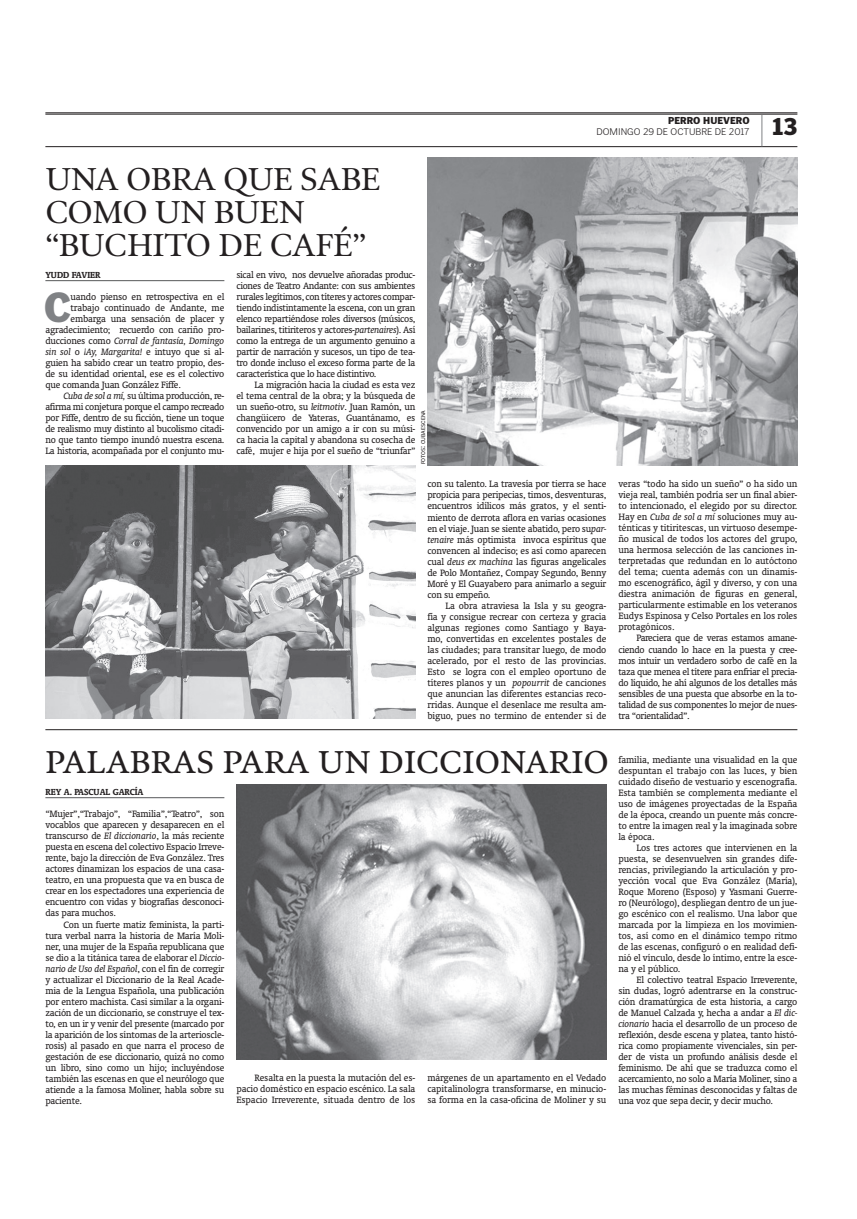
<style>
.page{position:relative;width:857px;height:1219px;background:#fff}
.page>*{position:absolute;margin:0;border:0;box-sizing:border-box;transform-origin:0 0}
.t1{font:900 41.7px "Poynter Gothic Text";color:#808285}
.t2{font:32px/33px "Poynter Text Roman One";letter-spacing:-.02em;color:#231f20}
.t3{font:32px "Poynter Text Roman Two";color:#231f20}
.t4{font:900 24px "Poynter Gothic Text";color:#231f20}
.t5{font:10.5px/11px "Oranda BT";letter-spacing:-.02em;color:#231f20;text-align:justify}
.t6{font:italic 10.5px "Oranda BT";letter-spacing:-.02em;color:#231f20}
.t7{font:700 10px "Oranda BT";color:#231f20}
.t8{font:300 10px "Poynter Gothic Text";color:#231f20}
.t9{font:900 10px "Poynter Gothic Text";color:#231f20}
.t10{font:5.6px "Poynter Gothic Text";letter-spacing:-.005em;color:#231f20}
.s1{font-style:normal}
.s2{font-style:italic}
.s3{font-size:8px}
</style>
<div class="page">
<hr style="left:45px;top:146px;width:752px;height:1px;background:#231f20">
<hr style="left:45px;top:113px;width:752px;height:1px;background:#231f20">
<hr style="left:45px;top:114px;width:752px;height:1px;background:#231f20">
<hr style="left:761px;top:115px;width:1px;height:31px;background:#808285">
<hr style="left:45px;top:797px;width:179px;height:1px;background:#57585a">
<hr style="left:45px;top:729px;width:752px;height:1px;background:#231f20">
<hr style="left:45px;top:280px;width:179px;height:1px;background:#57585a">
<img style="left:427px;top:157px;width:370px;height:308px">
<img style="left:45px;top:465px;width:370px;height:253px">
<img style="left:236px;top:784px;width:370px;height:275px">
<h2 class="t2" style="left:45px;top:162px;width:336px">UNA OBRA QUE SABE<br>COMO UN BUEN “BUCHITO DE CAFÉ”</h2>
<p class="t7" style="left:45px;top:269px;width:57px">YUDD FAVIER</p>
<h1 class="t1" style="left:44px;top:284px;width:29px">C</h1>
<p class="t5" style="left:71px;top:292px;width:155px">uando pienso en retrospectiva en el</p>
<p class="t5" style="left:71px;top:303px;width:155px">trabajo continuado de Andante, me</p>
<p class="t5" style="left:71px;top:314px;width:155px">embarga una sensación de placer y</p>
<p class="t5" style="left:45px;top:325px;width:180px">agradecimiento; recuerdo con cariño pro-</p>
<p class="t6" style="left:45px;top:335px;width:180px"><span class="s1">ducciones como</span> Corral de fantasía, Domingo</p>
<p class="t6" style="left:45px;top:346px;width:180px">sin sol <span class="s1">o</span> ¡Ay, Margarita! <span class="s1">e intuyo que si al-</span></p>
<p class="t5" style="left:45px;top:358px;width:180px">guien ha sabido crear un teatro propio, des-</p>
<p class="t5" style="left:45px;top:369px;width:180px">de su identidad oriental, ese es el colectivo</p>
<p class="t5" style="left:45px;top:380px;width:137px">que comanda Juan González Fiffe.</p>
<p class="t5" style="left:63px;top:391px;width:162px"><span class="s2">Cuba de sol a mí,</span> su última producción, re-</p>
<p class="t5" style="left:45px;top:402px;width:180px">afirma mi conjetura porque el campo recreado</p>
<p class="t5" style="left:45px;top:413px;width:180px">por Fiffe, dentro de su ficción, tiene un toque</p>
<p class="t5" style="left:45px;top:424px;width:180px">de realismo muy distinto al bucolismo citadi-</p>
<p class="t5" style="left:45px;top:435px;width:180px">no que tanto tiempo inundó nuestra escena.</p>
<p class="t5" style="left:45px;top:446px;width:180px">La historia, acompañada por el conjunto mu-</p>
<p class="t5" style="left:236px;top:270px;width:180px">sical en vivo, nos devuelve añoradas produc&shy;ciones de Teatro Andante: con sus ambientes rurales legítimos, con títeres y actores compar&shy;tiendo indistintamente la escena, con un gran elenco repartiéndose roles diversos (músicos, bailarines, titiriteros y actores-<span class="s2">partenaires</span>). Así como la entrega de un argumento genuino a partir de narración y sucesos, un tipo de tea&shy;tro donde incluso el exceso forma parte de la característica que lo hace distintivo.</p>
<p class="t5" style="left:236px;top:380px;width:180px;text-indent:18px">La migración hacia la ciudad es esta vez el tema central de la obra; y la búsqueda de un sueño-otro, su <span class="s2">leitmotiv</span>. Juan Ramón, un changüicero de Yateras, Guantánamo, es convencido por un amigo a ir con su músi&shy;ca hacia la capital y abandona su cosecha de café, mujer e hija por el sueño de “triunfar”</p>
<p class="t10" style="left:420px;top:464px;width:56px;rotate:-90deg">fotos<span class="s3">:</span> cubaescena</p>
<p class="t9" style="left:667px;top:115px;width:83px">PERRO HUEVERO</p>
<p class="t8" style="left:596px;top:127px;width:155px">DOMINGO 29 DE OCTUBRE DE 2017</p>
<h3 class="t4" style="left:771px;top:113px;width:27px">13</h3>
<p class="t5" style="left:427px;top:479px;width:180px">con su talento. La travesía por tierra se hace propicia para peripecias, timos, desventuras, encuentros idílicos más gratos, y el senti&shy;miento de derrota aflora en varias ocasiones en el viaje. Juan se siente abatido, pero su<span class="s2">par&shy;tenaire</span> más optimista invoca espíritus que convencen al indeciso; es así como aparecen cual <span class="s2">deus ex machina</span> las figuras angelicales de Polo Montañez, Compay Segundo, Benny Moré y El Guayabero para animarlo a seguir con su empeño.</p>
<p class="t5" style="left:427px;top:600px;width:180px;text-indent:18px">La obra atraviesa la Isla y su geogra&shy;fía y consigue recrear con certeza y gracia algunas regiones como Santiago y Baya&shy;mo, convertidas en excelentes postales de las ciudades; para transitar luego, de modo acelerado, por el resto de las provincias.<br>Esto se logra con el empleo oportuno de títeres planos y un <span class="s2">popourrit</span> de canciones que anuncian las diferentes estancias reco&shy;rridas. Aunque el desenlace me resulta am&shy;biguo, pues no termino de entender si de</p>
<p class="t5" style="left:618px;top:479px;width:180px">veras “todo ha sido un sueño” o ha sido un vieja real, también podría ser un final abier&shy;to intencionado, el elegido por su director.<br>Hay en <span class="s2">Cuba de sol a mí</span> soluciones muy au&shy;ténticas y titiritescas, un virtuoso desempe&shy;ño musical de todos los actores del grupo, una hermosa selección de las canciones in&shy;terpretadas que redundan en lo autóctono del tema; cuenta además con un dinamis&shy;mo escenográfico, ágil y diverso, y con una diestra animación de figuras en general, particularmente estimable en los veteranos Eudys Espinosa y Celso Portales en los roles protagónicos.</p>
<p class="t5" style="left:618px;top:633px;width:180px;text-indent:18px">Pareciera que de veras estamos amane&shy;ciendo cuando lo hace en la puesta y cree&shy;mos intuir un verdadero sorbo de café en la taza que menea el títere para enfriar el precia&shy;do líquido, he ahí algunos de los detalles más sensibles de una puesta que absorbe en la to&shy;talidad de sus componentes lo mejor de nues&shy;tra “orientalidad”.</p>
<h2 class="t3" style="left:45px;top:742px;width:564px">PALABRAS PARA UN DICCIONARIO</h2>
<p class="t7" style="left:45px;top:786px;width:100px">REY A. PASCUAL GARCÍA</p>
<p class="t5" style="left:45px;top:809px;width:180px">“Mujer”,“Trabajo”, “Familia”,“Teatro”, son vocablos que aparecen y desaparecen en el transcurso de <span class="s2">El diccionario</span>, la más reciente puesta en escena del colectivo Espacio Irreve&shy;rente, bajo la dirección de Eva González. Tres actores dinamizan los espacios de una casa&shy;teatro, en una propuesta que va en busca de crear en los espectadores una experiencia de encuentro con vidas y biografías desconoci&shy;das para muchos.</p>
<p class="t5" style="left:45px;top:919px;width:180px;text-indent:18px">Con un fuerte matiz feminista, la parti&shy;tura verbal narra la historia de María Moli&shy;ner, una mujer de la España republicana que se dio a la titánica tarea de elaborar el <span class="s2">Diccio&shy;nario de Uso del Español</span>, con el fin de corregir y actualizar el Diccionario de la Real Acade&shy;mia de la Lengua Española, una publicación por entero machista. Casi similar a la organi&shy;zación de un diccionario, se construye el tex&shy;to, en un ir y venir del presente (marcado por la aparición de los síntomas de la arterioscle&shy;rosis) al pasado en que narra el proceso de gestación de ese diccionario, quizá no como un libro, sino como un hijo; incluyéndose también las escenas en que el neurólogo que atiende a la famosa Moliner, habla sobre su paciente.</p>
<p class="t5" style="left:236px;top:1073px;width:180px;text-indent:18px">Resalta en la puesta la mutación del es&shy;pacio doméstico en espacio escénico. La sala Espacio Irreverente, situada dentro de los</p>
<p class="t5" style="left:427px;top:1073px;width:180px">márgenes de un apartamento en el Vedado capitalinologra transformarse, en minucio&shy;sa forma en la casa-oficina de Moliner y su</p>
<p class="t5" style="left:618px;top:754px;width:180px">familia, mediante una visualidad en la que despuntan el trabajo con las luces, y bien cuidado diseño de vestuario y escenografía.<br>Esta también se complementa mediante el uso de imágenes proyectadas de la España de la época, creando un puente más concre&shy;to entre la imagen real y la imaginada sobre la época.</p>
<p class="t5" style="left:618px;top:842px;width:180px;text-indent:18px">Los tres actores que intervienen en la puesta, se desenvuelven sin grandes dife&shy;rencias, privilegiando la articulación y pro&shy;yección vocal que Eva González (María), Roque Moreno (Esposo) y Yasmani Guerre&shy;ro (Neurólogo), despliegan dentro de un jue&shy;go escénico con el realismo. Una labor que marcada por la limpieza en los movimien&shy;tos, así como en el dinámico tempo ritmo de las escenas, configuró o en realidad defi&shy;nió el vínculo, desde lo íntimo, entre la esce&shy;na y el público.</p>
<p class="t5" style="left:618px;top:974px;width:180px;text-indent:18px">El colectivo teatral Espacio Irreverente, sin dudas, logró adentrarse en la construc&shy;ción dramatúrgica de esta historia, a cargo de Manuel Calzada y, hecha a andar a <span class="s2">El dic&shy;cionario</span> hacia el desarrollo de un proceso de reflexión, desde escena y platea, tanto histó&shy;rica como propiamente vivenciales, sin per&shy;der de vista un profundo análisis desde el feminismo. De ahí que se traduzca como el acercamiento, no solo a María Moliner, sino a las muchas féminas desconocidas y faltas de una voz que sepa decir, y decir mucho.</p>
</div>
